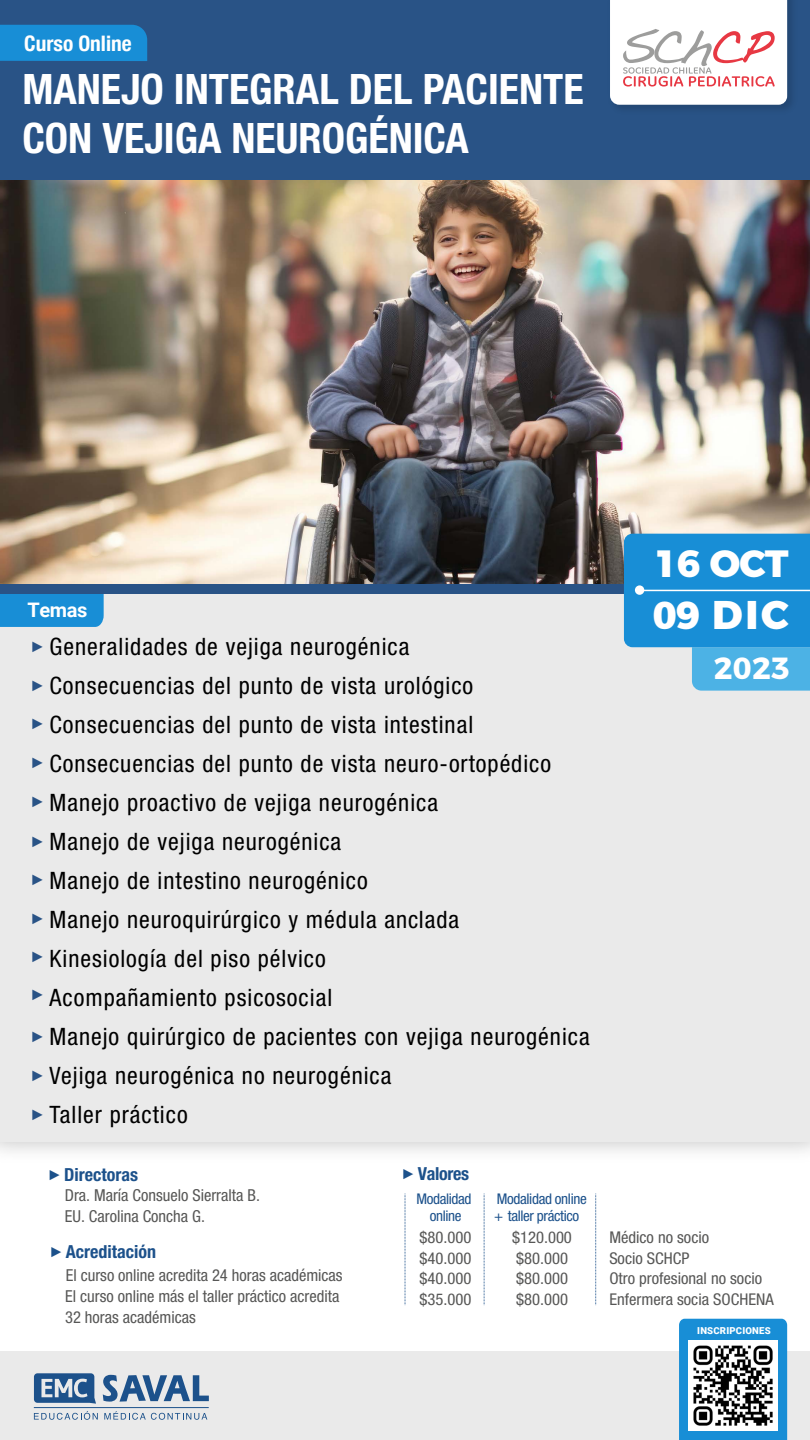
<style>
.page{position:relative;width:810px;height:1440px;background:#fff}
.page>*{position:absolute;margin:0;border:0;box-sizing:border-box;transform-origin:0 0}
.t1{font:700 condensed 42px/48.8px "Helvetica Neue LT Std";color:#fff}
.t2{font:800 40.05px "Montserrat";color:#fff}
.t3{font:800 37.95px "Montserrat";color:#fff}
.t4{font:700 30.6px "Montserrat";color:#fff}
.t5{font:condensed 24px/39px "Helvetica Neue LT Std";letter-spacing:.04em;color:#000}
.t6{font:700 condensed 21.38px "Helvetica Neue";color:#fff}
.t7{font:700 20.02px "Roboto";letter-spacing:-.02em;color:#fff}
.t8{font:700 condensed 18px "Helvetica Neue LT Std";color:#1c518b}
.t9{font:700 18px/38.6px "Bai Jamjuree";color:#295386;text-align:justify}
.t10{font:700 condensed 18px "Helvetica Neue LT Std";letter-spacing:-.02em;color:#1c518b}
.t11{font:condensed 16.5px/21.2px "Helvetica Neue LT Std";color:#575756}
.t12{font:condensed 16.2px/20.6px "Helvetica Neue LT Std";color:#575756}
.t13{font:condensed 14.77px/17px "Helvetica Neue LT Std";letter-spacing:-.025em;color:#1c518b;text-align:center}
.t14{font:900 9.6px "Roboto";letter-spacing:.02em;color:#fff}
.s1{font-family:"Bai Jamjuree";font-stretch:normal;font-size:17.25px}
.s2{font-size:38.92px}
</style>
<div class="page">
<img style="left:0;top:179px;width:810px;height:375px">
<div style="left:0;top:1352px;width:810px;height:88px;background:#eaeaea"></div>
<div style="left:0;top:0;width:810px;height:179px;background:#295386"></div>
<svg style="left:34px;top:1373px;width:62px;height:31px"></svg>
<svg style="left:103px;top:1375px;width:106px;height:27px"></svg>
<svg style="left:34px;top:1411px;width:64px;height:9px"></svg>
<svg style="left:104px;top:1411px;width:103px;height:9px"></svg>
<hr style="left:34px;top:1407px;width:175px;height:1px;background:#1c518b">
<div style="left:0;top:25px;width:147px;height:36px;background:#188ed6"></div>
<div style="left:679px;top:1319px;width:108px;height:121px;background:#188ed6"></div>
<img style="left:688px;top:1341px;width:90px;height:90px">
<img style="left:616px;top:0;width:176px;height:109px">
<svg style="left:610px;top:0;width:177px;height:105px;background:#f6ebec"></svg>
<img style="left:0;top:554px;width:810px;height:598px">
<div style="left:0;top:584px;width:810px;height:558px;background:#eaeaea"></div>
<div style="left:0;top:594px;width:104px;height:33px;background:#188ed6"></div>
<div style="left:0;top:584px;width:810px;height:10px;background:#295386"></div>
<svg style="left:484px;top:1194px;width:1px;height:112px"></svg>
<svg style="left:405px;top:1194px;width:1px;height:112px"></svg>
<svg style="left:596px;top:1194px;width:1px;height:111px"></svg>
<svg style="left:624px;top:534px;width:186px;height:157px;background:#389eda"></svg>
<hr style="left:640px;top:590px;width:170px;height:1px;background:#fff">
<div style="left:635px;top:585px;width:9px;height:10px;background:#fff;border-radius:50%"></div>
<p class="t6" style="left:24px;top:26px;width:109px">Curso Online</p>
<h1 class="t1" style="left:22px;top:64px;width:563px">MANEJO INTEGRAL DEL PACIENTE<br>CON VEJIGA NEUROGÉNICA</h1>
<p class="t7" style="left:27px;top:596px;width:62px">Temas</p>
<p class="t9" style="left:32px;top:626px;width:13px;line-height:39px">▶ ▶</p>
<p class="t5" style="left:50px;top:627px;width:542px">Generalidades de vejiga neurogénica<br>Consecuencias del punto de vista urológico Consecuencias del punto de vista intestinal Consecuencias del punto de vista neuro-ortopédico Manejo proactivo de vejiga neurogénica<br>Manejo de vejiga neurogénica<br>Manejo de intestino neurogénico<br>Manejo neuroquirúrgico y médula anclada<br>Kinesiología del piso pélvico<br>Acompañamiento psicosocial<br>Manejo quirúrgico de pacientes con vejiga neurogénica Vejiga neurogénica no neurogénica<br>Taller práctico</p>
<p class="t9" style="left:32px;top:703px;width:13px">▶</p>
<p class="t9" style="left:32px;top:743px;width:13px">▶</p>
<p class="t9" style="left:32px;top:782px;width:13px">▶ ▶ ▶ ▶ ▶ ▶</p>
<p class="t9" style="left:32px;top:1016px;width:13px;line-height:39px">▶ ▶ ▶</p>
<p class="t8" style="left:49px;top:1164px;width:91px"><span class="s1">▶</span> Directoras</p>
<p class="t11" style="left:65px;top:1185px;width:197px;line-height:21px">Dra. María Consuelo Sierralta B.<br>EU. Carolina Concha G.</p>
<p class="t10" style="left:403px;top:1163px;width:68px"><span class="s1">▶</span> Valores</p>
<p class="t13" style="left:416px;top:1190px;width:57px">Modalidad online</p>
<p class="t13" style="left:494px;top:1190px;width:94px;text-align:left">Modalidad online + taller práctico</p>
<h3 class="t3" style="left:654px;top:532px;width:136px">16 OCT</h3>
<h2 class="t2" style="left:653px;top:582px;width:138px"><span class="s2">09</span> DIC</h2>
<p class="t4" style="left:714px;top:643px;width:78px">2023</p>
<p class="t8" style="left:51px;top:1241px;width:107px"><span class="s1">▶</span> Acreditación</p>
<p class="t11" style="left:65px;top:1264px;width:279px">El curso online acredita 24 horas académicas<br>El curso online más el taller práctico acredita<br>32 horas académicas</p>
<p class="t12" style="left:420px;top:1227px;width:53px;text-align:justify">$80.000 $40.000 $40.000 $35.000</p>
<p class="t12" style="left:512px;top:1227px;width:61px">$120.000 $80.000 $80.000 $80.000</p>
<p class="t12" style="left:609px;top:1227px;width:166px">Médico no socio<br>Socio SCHCP<br>Otro profesional no socio<br>Enfermera socia SOCHENA</p>
<p class="t14" style="left:697px;top:1324px;width:75px">INSCRIPCIONES</p>
</div>
